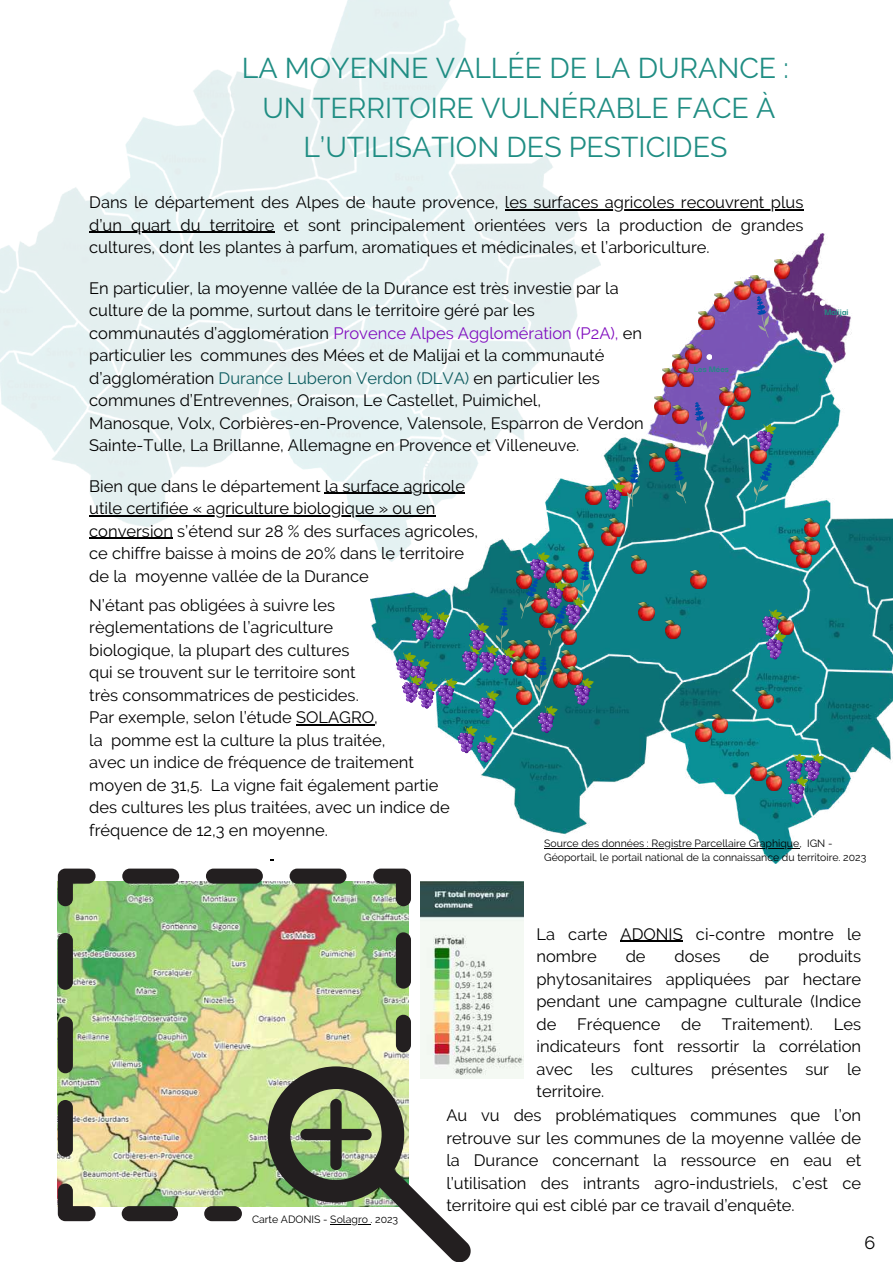
<style>
.page{position:relative;width:893px;height:1264px;background:#fff}
.page>*{position:absolute;margin:0;border:0;box-sizing:border-box;transform-origin:0 0}
.t1{font:28.5px/39.3px "Raleway";color:#1f8d83;text-align:center}
.t2{font:18px "Raleway";color:#000}
.t3{font:16.5px/22.5px "Raleway";color:#000;text-align:justify}
.t4{font:10.5px/14px "Raleway";color:#000}
.t5{font:700 9.6px "Darker Grotesque";color:#1f8d83}
.s1{color:#810ebf}
.s2{color:#0d5c60}
</style>
<div class="page">
<img style="left:0;top:0;width:600px;height:538px">
<hr style="left:505px;top:209px;width:298px;height:1px;background:#000">
<hr style="left:89px;top:232px;width:185px;height:1px;background:#000">
<img style="left:370px;top:339px;width:522px;height:524px">
<img style="left:774px;top:233px;width:100px;height:130px">
<img style="left:633px;top:277px;width:170px;height:171px">
<img style="left:734px;top:281px;width:16px;height:19px">
<svg style="left:706px;top:354px;width:6px;height:6px"></svg>
<svg style="left:819px;top:300px;width:6px;height:6px"></svg>
<img style="left:750px;top:275px;width:16px;height:18px">
<img style="left:714px;top:294px;width:15px;height:18px">
<img style="left:698px;top:311px;width:16px;height:19px">
<img style="left:686px;top:345px;width:15px;height:18px">
<img style="left:673px;top:354px;width:15px;height:15px">
<img style="left:662px;top:369px;width:31px;height:18px">
<img style="left:654px;top:396px;width:16px;height:18px">
<img style="left:673px;top:405px;width:15px;height:19px">
<img style="left:728px;top:401px;width:16px;height:18px">
<img style="left:719px;top:387px;width:15px;height:18px">
<img style="left:774px;top:260px;width:15px;height:18px">
<img style="left:734px;top:383px;width:16px;height:18px">
<img style="left:665px;top:444px;width:15px;height:18px">
<img style="left:649px;top:453px;width:15px;height:18px">
<img style="left:601px;top:527px;width:16px;height:18px">
<img style="left:585px;top:487px;width:16px;height:18px">
<img style="left:609px;top:518px;width:15px;height:18px">
<img style="left:790px;top:537px;width:29px;height:18px">
<img style="left:804px;top:518px;width:15px;height:18px">
<img style="left:796px;top:549px;width:15px;height:18px">
<img style="left:578px;top:543px;width:15px;height:9px">
<img style="left:638px;top:602px;width:16px;height:18px">
<img style="left:631px;top:555px;width:15px;height:18px">
<img style="left:665px;top:620px;width:15px;height:18px">
<img style="left:690px;top:570px;width:16px;height:19px">
<img style="left:758px;top:690px;width:15px;height:19px">
<img style="left:766px;top:772px;width:15px;height:18px">
<img style="left:750px;top:762px;width:16px;height:18px">
<img style="left:712px;top:714px;width:15px;height:18px">
<img style="left:695px;top:723px;width:16px;height:19px">
<img style="left:786px;top:616px;width:7px;height:19px">
<svg style="left:786px;top:753px;width:38px;height:50px"></svg>
<svg style="left:762px;top:609px;width:24px;height:50px"></svg>
<svg style="left:751px;top:295px;width:25px;height:44px"></svg>
<svg style="left:689px;top:401px;width:25px;height:44px"></svg>
<svg style="left:750px;top:461px;width:23px;height:43px"></svg>
<img style="left:750px;top:445px;width:16px;height:18px">
<svg style="left:756px;top:424px;width:20px;height:27px"></svg>
<img style="left:396px;top:552px;width:197px;height:210px">
<svg style="left:605px;top:464px;width:36px;height:45px"></svg>
<svg style="left:669px;top:461px;width:24px;height:44px"></svg>
<hr style="left:296px;top:724px;width:78px;height:1px;background:#000">
<hr style="left:620px;top:940px;width:62px;height:1px;background:#000">
<img style="left:420px;top:881px;width:104px;height:197px">
<img style="left:57px;top:881px;width:351px;height:325px">
<hr style="left:544px;top:848px;width:255px;height:1px;background:#000">
<hr style="left:325px;top:493px;width:140px;height:1px;background:#000">
<hr style="left:89px;top:515px;width:346px;height:1px;background:#000">
<hr style="left:89px;top:538px;width:84px;height:1px;background:#000">
<div style="left:396px;top:1014px;width:15px;height:38px;background:#231f20;border-radius:8px"></div>
<div style="left:396px;top:932px;width:15px;height:56px;background:#231f20;border-radius:8px"></div>
<svg style="left:373px;top:868px;width:38px;height:38px"></svg>
<div style="left:289px;top:868px;width:57px;height:15px;background:#231f20;border-radius:8px"></div>
<div style="left:206px;top:868px;width:57px;height:15px;background:#231f20;border-radius:8px"></div>
<div style="left:122px;top:868px;width:57px;height:15px;background:#231f20;border-radius:8px"></div>
<svg style="left:58px;top:868px;width:37px;height:38px"></svg>
<div style="left:58px;top:932px;width:15px;height:57px;background:#231f20;border-radius:8px"></div>
<div style="left:58px;top:1016px;width:15px;height:57px;background:#231f20;border-radius:8px"></div>
<div style="left:58px;top:1099px;width:15px;height:57px;background:#231f20;border-radius:8px"></div>
<svg style="left:58px;top:1183px;width:37px;height:38px"></svg>
<div style="left:122px;top:1206px;width:56px;height:15px;background:#231f20;border-radius:8px"></div>
<div style="left:204px;top:1206px;width:38px;height:15px;background:#231f20;border-radius:8px"></div>
<svg style="left:268px;top:1066px;width:203px;height:195px"></svg>
<h1 class="t1" style="left:242px;top:49px;width:548px">LA MOYENNE VALLÉE DE LA DURANCE :<br>UN TERRITOIRE VULNÉRABLE FACE À<br>L’UTILISATION DES PESTICIDES</h1>
<p class="t3" style="left:89px;top:191px;width:715px">Dans le département des Alpes de haute provence, les surfaces agricoles recouvrent plus d’un quart du territoire et sont principalement orientées vers la production de grandes cultures, dont les plantes à parfum, aromatiques et médicinales, et l’arboriculture.</p>
<p class="t3" style="left:89px;top:277px;width:556px;text-align:left">En particulier, la moyenne vallée de la Durance est très investie par la culture de la pomme, surtout dans le territoire géré par les communautés d’agglomération <span class="s1">Provence Alpes Agglomération (P2A),</span> en particulier les communes des Mées et de Malijai et la communauté d’agglomération <span class="s2">Durance Luberon Verdon (DLVA)</span> en particulier les communes d’Entrevennes, Oraison, Le Castellet, Puimichel,<br>Manosque, Volx, Corbières-en-Provence, Valensole, Esparron de Verdon Sainte-Tulle, La Brillanne, Allemagne en Provence et Villeneuve.</p>
<p class="t5" style="left:693px;top:362px;width:36px">Les Mées</p>
<p class="t3" style="left:89px;top:474px;width:390px;text-align:left">Bien que dans le département la surface agricole utile certifiée « agriculture biologique » ou en conversion s’étend sur 28 % des surfaces agricoles, ce chiffre baisse à moins de 20% dans le territoire de la moyenne vallée de la Durance</p>
<p class="t5" style="left:824px;top:304px;width:25px">Malijai</p>
<p class="t3" style="left:89px;top:593px;width:362px;text-align:left">N’étant pas obligées à suivre les règlementations de l’agriculture<br>biologique, la plupart des cultures<br>qui se trouvent sur le territoire sont<br>très consommatrices de pesticides.<br>Par exemple, selon l’étude SOLAGRO,<br>la pomme est la culture la plus traitée,<br>avec un indice de fréquence de traitement moyen de 31,5. La vigne fait également partie des cultures les plus traitées, avec un indice de fréquence de 12,3 en moyenne.</p>
<p class="t4" style="left:544px;top:836px;width:323px">Source des données : Registre Parcellaire Graphique, IGN -<br>Géoportail, le portail national de la connaissance du territoire. 2023</p>
<p class="t3" style="left:536px;top:922px;width:326px">La carte ADONIS ci-contre montre le nombre</p>
<p class="t3" style="left:536px;top:945px;width:326px;text-indent:262px">produits phytosanitaires appliquées par hectare pendant une campagne culturale (Indice de</p>
<p class="t3" style="left:625px;top:945px;width:21px">de</p>
<p class="t3" style="left:674px;top:945px;width:47px">doses</p>
<p class="t3" style="left:749px;top:945px;width:21px">de</p>
<p class="t3" style="left:577px;top:1012px;width:85px">Fréquence</p>
<p class="t3" style="left:681px;top:1012px;width:21px">de</p>
<p class="t3" style="left:722px;top:1012px;width:93px">Traitement).</p>
<p class="t3" style="left:536px;top:1012px;width:326px;text-indent:297px">Les indicateurs font ressortir la corrélation avec les cultures présentes sur le territoire.</p>
<p class="t4" style="left:252px;top:1212px;width:148px">Carte ADONIS - Solagro . 2023</p>
<p class="t3" style="left:446px;top:1104px;width:416px">Au vu des problématiques communes que l’on retrouve sur les communes de la moyenne vallée de la Durance concernant la ressource en eau et l’utilisation des intrants agro-industriels, c’est ce territoire qui est ciblé par ce travail d’enquête.</p>
<p class="t2" style="left:864px;top:1231px;width:12px">6</p>
</div>
